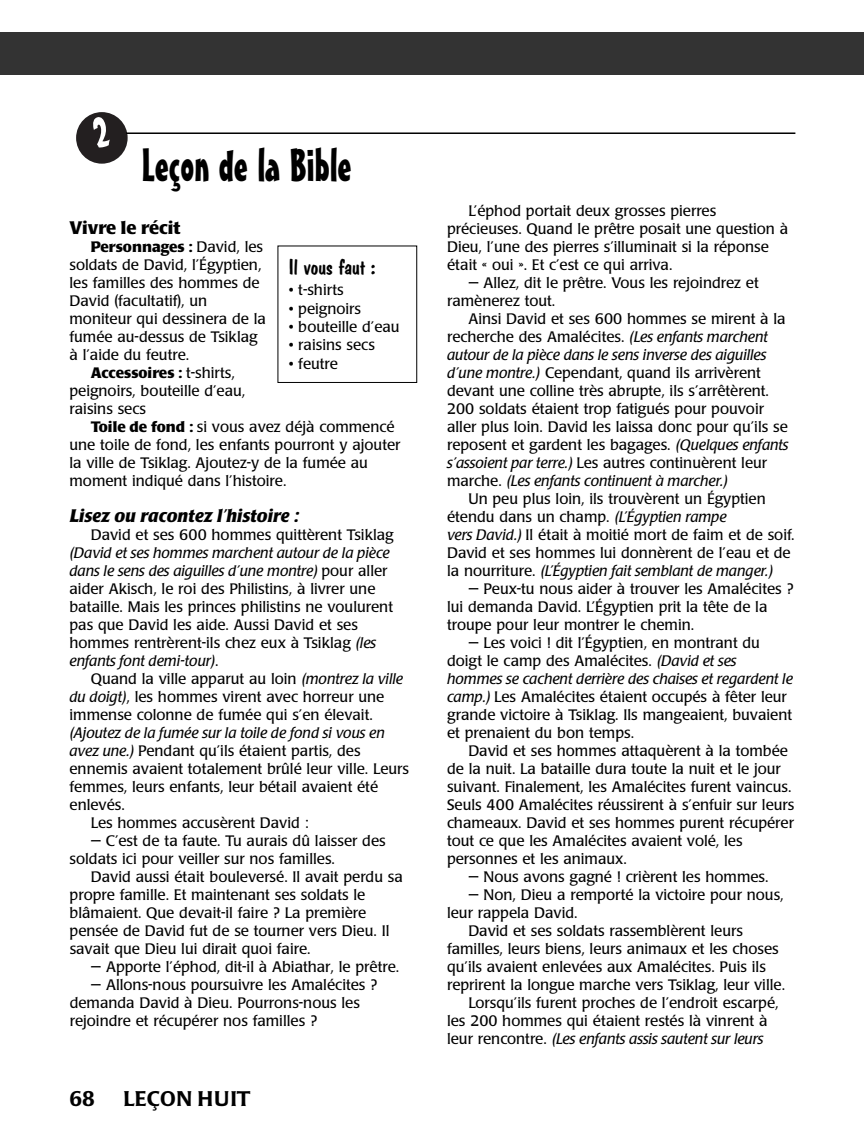
<style>
.page{position:relative;width:864px;height:1148px;background:#fff}
.page>*{position:absolute;margin:0;border:0;box-sizing:border-box;transform-origin:0 0}
.t1{font:45px "Mister Earl BT";color:#000}
.t2{font:500 21px "Poppl Laudatio";letter-spacing:.01em;color:#000}
.t3{font:21px "Dom Casual D";color:#000;scale:1.05 1}
.t4{font:italic 700 18px "Poppl Laudatio";color:#000}
.t5{font:700 18px "Poppl Laudatio";color:#000}
.t6{font:15px/18px "Poppl Laudatio";color:#000}
.t7{font:italic 15px "Poppl Laudatio";color:#000}
.t8{font:700 15px "Poppl Laudatio";color:#000}
.s1{font-weight:400}
.s2{font-weight:700}
.s3{font-style:italic}
.s4{font-style:normal}
</style>
<div class="page">
<div style="left:0;top:32px;width:864px;height:42px;background:#333"></div>
<hr style="left:126px;top:132px;width:669px;height:2px;background:#000">
<svg style="left:76px;top:112px;width:52px;height:52px"></svg>
<h1 class="t1" style="left:142px;top:148px;width:212px">Leçon de la Bible</h1>
<p class="t5" style="left:70px;top:221px;width:113px">Vivre le récit</p>
<p class="t8" style="left:91px;top:241px;width:174px">Personnages : <span class="s1">David, les</span></p>
<p class="t6" style="left:70px;top:257px;width:193px">soldats de David, l’Égyptien,</p>
<p class="t6" style="left:70px;top:275px;width:192px">les familles des hommes de</p>
<p class="t6" style="left:70px;top:293px;width:139px">David (facultatif), un</p>
<p class="t6" style="left:70px;top:311px;width:198px">moniteur qui dessinera de la</p>
<p class="t6" style="left:70px;top:329px;width:190px">fumée au-dessus de Tsiklag</p>
<p class="t6" style="left:70px;top:347px;width:121px">à l’aide du feutre.</p>
<p class="t8" style="left:91px;top:367px;width:146px">Accessoires : <span class="s1">t-shirts,</span></p>
<p class="t6" style="left:70px;top:383px;width:177px">peignoirs, bouteille d’eau,</p>
<p class="t6" style="left:70px;top:401px;width:78px">raisins secs</p>
<p class="t6" style="left:91px;top:419px;width:305px"><span class="s2">Toile de fond :</span> si vous avez déjà commencé</p>
<p class="t6" style="left:70px;top:437px;width:333px">une toile de fond, les enfants pourront y ajouter</p>
<p class="t6" style="left:70px;top:455px;width:300px">la ville de Tsiklag. Ajoutez-y de la fumée au</p>
<p class="t6" style="left:70px;top:473px;width:218px">moment indiqué dans l’histoire.</p>
<p class="t4" style="left:70px;top:509px;width:230px">Lisez ou racontez l’histoire :</p>
<p class="t6" style="left:91px;top:527px;width:304px">David et ses 600 hommes quittèrent Tsiklag</p>
<p class="t6" style="left:70px;top:545px;width:325px"><span class="s3">(David et ses hommes marchent autour de la pièce dans le sens des aiguilles d’une montre)</span> pour aller aider Akisch, le roi des Philistins, à livrer une bataille. Mais les princes philistins ne voulurent pas que David les aide. Aussi David et ses hommes rentrèrent-ils chez eux à Tsiklag <span class="s3">(les enfants font demi-tour)</span>.</p>
<p class="t6" style="left:70px;top:671px;width:335px;text-indent:21px">Quand la ville apparut au loin <span class="s3">(montrez la ville du doigt)</span>, les hommes virent avec horreur une immense colonne de fumée qui s’en élevait.</p>
<p class="t7" style="left:70px;top:727px;width:317px">(Ajoutez de la fumée sur la toile de fond si vous en</p>
<p class="t6" style="left:70px;top:743px;width:293px"><span class="s3">avez une.)</span> Pendant qu’ils étaient partis, des</p>
<p class="t6" style="left:70px;top:761px;width:341px">ennemis avaient totalement brûlé leur ville. Leurs</p>
<p class="t6" style="left:70px;top:779px;width:310px">femmes, leurs enfants, leur bétail avaient été</p>
<p class="t6" style="left:70px;top:797px;width:57px">enlevés.</p>
<p class="t6" style="left:91px;top:815px;width:219px">Les hommes accusèrent David :</p>
<p class="t6" style="left:70px;top:833px;width:318px;text-indent:21px">— C’est de ta faute. Tu aurais dû laisser des soldats ici pour veiller sur nos familles.</p>
<p class="t6" style="left:70px;top:869px;width:335px;text-indent:21px">David aussi était bouleversé. Il avait perdu sa propre famille. Et maintenant ses soldats le blâmaient. Que devait-il faire ? La première pensée de David fut de se tourner vers Dieu. Il savait que Dieu lui dirait quoi faire.</p>
<p class="t6" style="left:91px;top:959px;width:310px">— Apporte l’éphod, dit-il à Abiathar, le prêtre.</p>
<p class="t6" style="left:70px;top:977px;width:309px;text-indent:21px">— Allons-nous poursuivre les Amalécites ? demanda David à Dieu. Pourrons-nous les rejoindre et récupérer nos familles ?</p>
<h2 class="t3" style="left:289px;top:255px;width:84px">Il vous faut :</h2>
<p class="t6" style="left:289px;top:282px;width:56px">• t-shirts</p>
<p class="t6" style="left:289px;top:301px;width:74px">• peignoirs</p>
<p class="t6" style="left:289px;top:319px;width:112px">• bouteille d’eau</p>
<p class="t6" style="left:289px;top:337px;width:88px">• raisins secs</p>
<p class="t6" style="left:289px;top:356px;width:51px">• feutre</p>
<h2 class="t2" style="left:70px;top:1090px;width:27px">68</h2>
<h2 class="t2" style="left:124px;top:1090px;width:128px">LEÇON HUIT</h2>
<p class="t6" style="left:447px;top:203px;width:343px;text-indent:21px">L’éphod portait deux grosses pierres précieuses. Quand le prêtre posait une question à Dieu, l’une des pierres s’illuminait si la réponse était « oui ». Et c’est ce qui arriva.</p>
<p class="t6" style="left:447px;top:275px;width:313px;text-indent:21px">— Allez, dit le prêtre. Vous les rejoindrez et ramènerez tout.</p>
<p class="t6" style="left:468px;top:311px;width:319px">Ainsi David et ses 600 hommes se mirent à la</p>
<p class="t6" style="left:447px;top:329px;width:322px">recherche des Amalécites. <span class="s3">(Les enfants marchent</span></p>
<p class="t7" style="left:447px;top:349px;width:321px">autour de la pièce dans le sens inverse des aiguilles</p>
<p class="t6" style="left:447px;top:365px;width:315px"><span class="s3">d’une montre.)</span> Cependant, quand ils arrivèrent</p>
<p class="t6" style="left:447px;top:383px;width:323px">devant une colline très abrupte, ils s’arrêtèrent.</p>
<p class="t6" style="left:447px;top:401px;width:318px">200 soldats étaient trop fatigués pour pouvoir</p>
<p class="t6" style="left:447px;top:419px;width:342px">aller plus loin. David les laissa donc pour qu’ils se</p>
<p class="t6" style="left:447px;top:437px;width:343px">reposent et gardent les bagages. <span class="s3">(Quelques enfants</span></p>
<p class="t6" style="left:447px;top:455px;width:322px"><span class="s3">s’assoient par terre.)</span> Les autres continuèrent leur</p>
<p class="t7" style="left:447px;top:475px;width:282px"><span class="s4">marche.</span> (Les enfants continuent à marcher.)</p>
<p class="t6" style="left:468px;top:491px;width:299px">Un peu plus loin, ils trouvèrent un Égyptien</p>
<p class="t6" style="left:447px;top:509px;width:281px">étendu dans un champ. <span class="s3">(L’Égyptien rampe</span></p>
<p class="t6" style="left:447px;top:527px;width:349px"><span class="s3">vers David.)</span> Il était à moitié mort de faim et de soif.</p>
<p class="t6" style="left:447px;top:545px;width:345px">David et ses hommes lui donnèrent de l’eau et de</p>
<p class="t7" style="left:447px;top:565px;width:327px"><span class="s4">la nourriture.</span> (L’Égyptien fait semblant de manger.)</p>
<p class="t6" style="left:447px;top:581px;width:348px;text-indent:21px">— Peux-tu nous aider à trouver les Amalécites ? lui demanda David. L’Égyptien prit la tête de la troupe pour leur montrer le chemin.</p>
<p class="t6" style="left:447px;top:635px;width:347px;text-indent:21px">— Les voici ! dit l’Égyptien, en montrant du doigt le camp des Amalécites. <span class="s3">(David et ses hommes se cachent derrière des chaises et regardent le camp.)</span> Les Amalécites étaient occupés à fêter leur grande victoire à Tsiklag. Ils mangeaient, buvaient et prenaient du bon temps.</p>
<p class="t6" style="left:447px;top:743px;width:349px;text-indent:21px">David et ses hommes attaquèrent à la tombée de la nuit. La bataille dura toute la nuit et le jour suivant. Finalement, les Amalécites furent vaincus.<br>Seuls 400 Amalécites réussirent à s’enfuir sur leurs chameaux. David et ses hommes purent récupérer tout ce que les Amalécites avaient volé, les personnes et les animaux.</p>
<p class="t6" style="left:468px;top:869px;width:302px">— Nous avons gagné ! crièrent les hommes.</p>
<p class="t6" style="left:468px;top:887px;width:317px">— Non, Dieu a remporté la victoire pour nous,</p>
<p class="t6" style="left:447px;top:905px;width:132px">leur rappela David.</p>
<p class="t6" style="left:468px;top:923px;width:276px">David et ses soldats rassemblèrent leurs</p>
<p class="t6" style="left:447px;top:941px;width:333px">familles, leurs biens, leurs animaux et les choses</p>
<p class="t6" style="left:447px;top:959px;width:320px">qu’ils avaient enlevées aux Amalécites. Puis ils</p>
<p class="t6" style="left:447px;top:977px;width:340px">reprirent la longue marche vers Tsiklag, leur ville.</p>
<p class="t6" style="left:468px;top:995px;width:312px">Lorsqu’ils furent proches de l’endroit escarpé,</p>
<p class="t6" style="left:447px;top:1013px;width:322px">les 200 hommes qui étaient restés là vinrent à</p>
<p class="t7" style="left:447px;top:1033px;width:318px"><span class="s4">leur rencontre.</span> (Les enfants assis sautent sur leurs</p>
</div>
